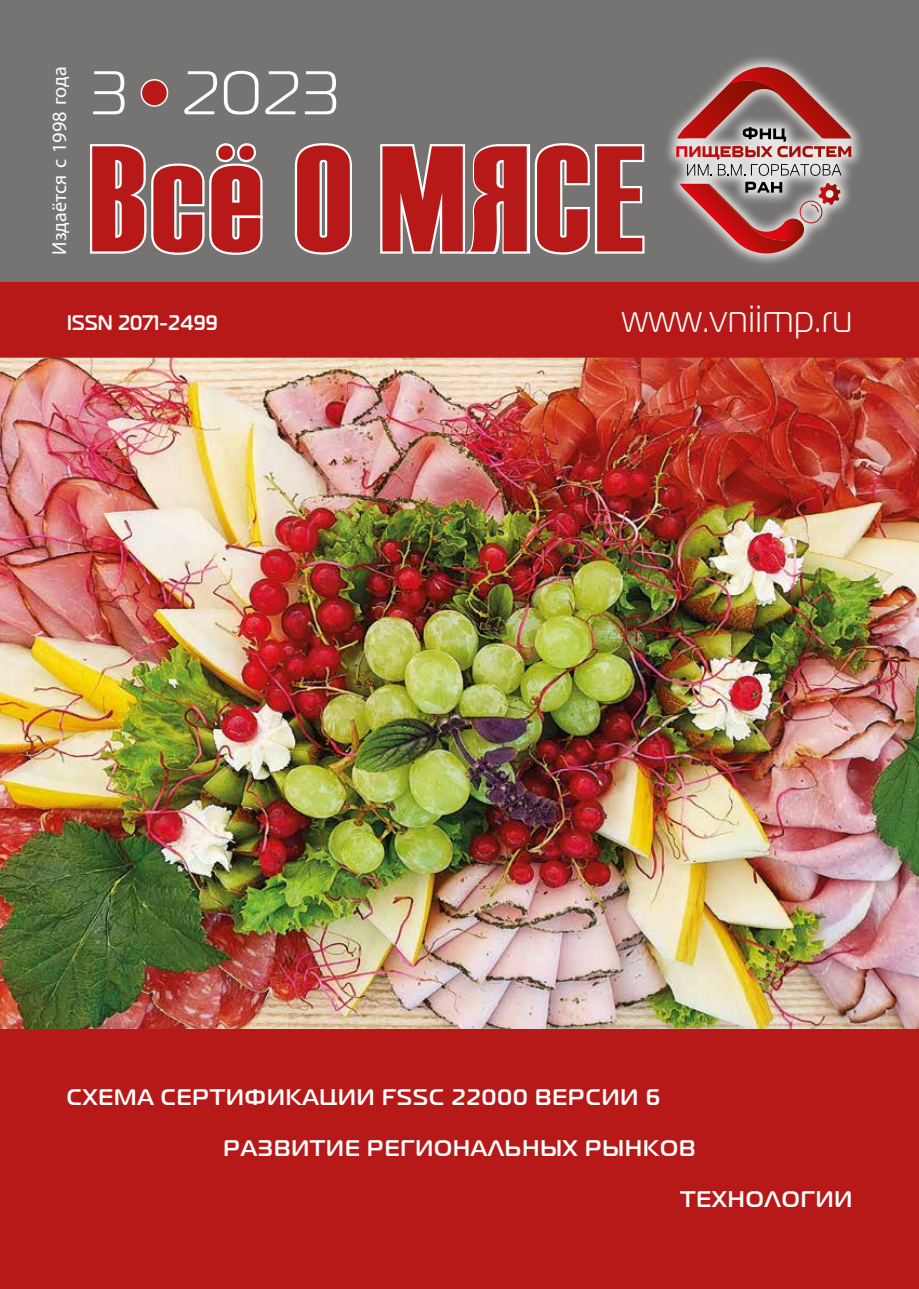
<style>
.page{position:relative;width:919px;height:1289px;background:#fff}
.page>*{position:absolute;margin:0;border:0;box-sizing:border-box;transform-origin:0 0}
.t1{font:150px "Haettenschweiler";letter-spacing:.03em;color:#b71918}
.t2{font:61.5px "Magistral";color:#fff;scale:1.1 1}
.t3{font:37.5px "Magistral";letter-spacing:.03em;color:#fff}
.t4{font:700 22.5px "Magistral";letter-spacing:.05em;color:#fff}
.t5{font:700 21px "Magistral";letter-spacing:.02em;color:#fff;scale:.9 1}
.t6{font:20.25px "Myriad Pro";color:#fff}
.s1{color:#b71918}
</style>
<div class="page">
<div style="left:0;top:0;width:918px;height:1288px;background:#767472"></div>
<img style="left:0;top:358px;width:918px;height:671px">
<div style="left:0;top:1029px;width:918px;height:259px;background:#b71918"></div>
<svg style="left:90px;top:143px;width:173px;height:112px"></svg>
<svg style="left:294px;top:143px;width:58px;height:112px"></svg>
<svg style="left:380px;top:143px;width:265px;height:112px"></svg>
<div style="left:0;top:282px;width:918px;height:76px;background:#b71918"></div>
<div style="left:663px;top:54px;width:201px;height:213px;background:#fff;opacity:.85"></div>
<svg style="left:782px;top:218px;width:22px;height:22px"></svg>
<svg style="left:676px;top:67px;width:175px;height:109px"></svg>
<svg style="left:679px;top:182px;width:122px;height:76px"></svg>
<div style="left:799px;top:201px;width:23px;height:22px;border:1px solid #fff;border-radius:50%"></div>
<svg style="left:810px;top:183px;width:30px;height:30px"></svg>
<svg style="left:140px;top:79px;width:29px;height:28px"></svg>
<p class="t6" style="left:47px;top:255px;width:190px;rotate:-90deg">Издаётся с 1998 года</p>
<h2 class="t2" style="left:90px;top:60px;width:229px">3 <span class="s1">•</span> 2023</h2>
<h1 class="t1" style="left:90px;top:97px;width:555px">Всё О МЯСЕ</h1>
<p class="t5" style="left:67px;top:310px;width:169px">ISSN 2071-2499</p>
<h3 class="t3" style="left:622px;top:299px;width:231px">www.vniimp.ru</h3>
<p class="t4" style="left:67px;top:1083px;width:595px">СХЕМА СЕРТИФИКАЦИИ FSSC 22000 ВЕРСИИ 6</p>
<p class="t4" style="left:223px;top:1134px;width:473px">РАЗВИТИЕ РЕГИОНАЛЬНЫХ РЫНКОВ</p>
<p class="t4" style="left:680px;top:1185px;width:173px">ТЕХНОЛОГИИ</p>
</div>
